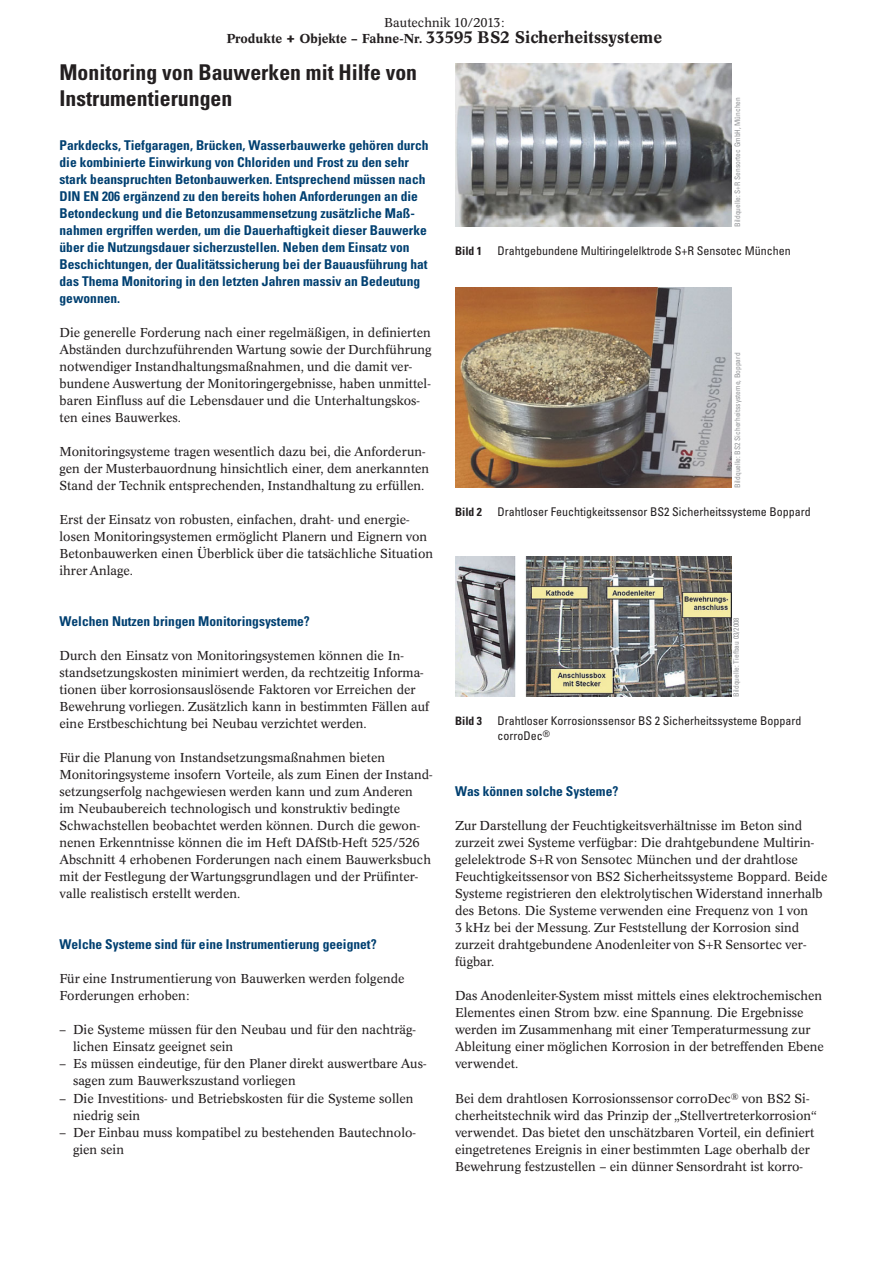
<style>
.page{position:relative;width:893px;height:1263px;background:#fff}
.page>*{position:absolute;margin:0;border:0;box-sizing:border-box;transform-origin:0 0}
.t1{font:700 condensed 21.75px/26.1px "Univers LT Std";color:#231f20}
.t2{font:700 condensed 13.5px/17px "Univers LT Std";color:#004071}
.t3{font:12.75px/17px "Concorde BQ";color:#231f20}
.t4{font:500 12.75px/16.4px "Concorde BQ";color:#231f20;text-align:center}
.t5{font:condensed 12px/15px "Univers LT Std";color:#231f20}
.t6{font:700 condensed 11.7px "Univers LT Std";color:#231f20}
.t7{font:condensed 7.5px "Univers LT Std";color:#939598}
.s1{font-weight:400}
.s2{font-size:16.5px}
</style>
<div class="page">
<img style="left:455px;top:64px;width:276px;height:163px">
<img style="left:455px;top:287px;width:276px;height:201px">
<img style="left:455px;top:556px;width:276px;height:141px">
<p class="t4" style="left:227px;top:14px;width:437px"><span class="s1">Bautechnik 10/2013:<br></span>Produkte + Objekte – Fahne-Nr. <span class="s2">33595 BS2 Sicherheitssysteme</span></p>
<h1 class="t1" style="left:60px;top:61px;width:359px">Monitoring von Bauwerken mit Hilfe von<br>Instrumentierungen</h1>
<p class="t2" style="left:60px;top:138px;width:370px">Parkdecks, Tiefgaragen, Brücken, Wasserbauwerke gehören durch die kombinierte Einwirkung von Chloriden und Frost zu den sehr stark beanspruchten Betonbauwerken. Entsprechend müssen nach DIN EN 206 ergänzend zu den bereits hohen Anforderungen an die Betondeckung und die Betonzusammensetzung zusätzliche Maß&shy;nahmen ergriffen werden, um die Dauerhaftigkeit dieser Bauwerke über die Nutzungsdauer sicherzustellen. Neben dem Einsatz von Beschichtungen, der Qualitätssicherung bei der Bauausführung hat das Thema Monitoring in den letzten Jahren massiv an Bedeutung gewonnen.</p>
<p class="t3" style="left:60px;top:325px;width:374px">Die generelle Forderung nach einer regelmäßigen, in definierten Abständen durchzuführenden Wartung sowie der Durchführung notwendiger Instandhaltungsmaßnahmen, und die damit ver&shy;bundene Auswertung der Monitoringergebnisse, haben unmittel&shy;baren Einfluss auf die Lebensdauer und die Unterhaltungskos&shy;ten eines Bauwerkes.</p>
<p class="t3" style="left:60px;top:444px;width:371px">Monitoringsysteme tragen wesentlich dazu bei, die Anforderun&shy;gen der Musterbauordnung hinsichtlich einer, dem anerkannten<br>Stand der Technik entsprechenden, Instandhaltung zu erfüllen.</p>
<p class="t3" style="left:60px;top:512px;width:375px">Erst der Einsatz von robusten, einfachen, draht- und energie - losen Monitoringsystemen ermöglicht Planern und Eignern von Betonbauwerken einen Überblick über die tatsächliche Situation ihrer Anlage.</p>
<p class="t2" style="left:60px;top:614px;width:252px">Welchen Nutzen bringen Monitoringsysteme?</p>
<p class="t3" style="left:60px;top:648px;width:371px">Durch den Einsatz von Monitoringsystemen können die In&shy;standsetzungskosten minimiert werden, da rechtzeitig Informa&shy;tionen über korrosionsauslösende Faktoren vor Erreichen der Bewehrung vorliegen. Zusätzlich kann in bestimmten Fällen auf eine Erstbeschichtung bei Neubau verzichtet werden.</p>
<p class="t3" style="left:60px;top:750px;width:375px">Für die Planung von Instandsetzungsmaßnahmen bieten Monitoringsysteme insofern Vorteile, als zum Einen der Instand&shy;setzungserfolg nachgewiesen werden kann und zum Anderen<br>im Neubaubereich technologisch und konstruktiv bedingte Schwachstellen beobachtet werden können. Durch die gewon&shy;nenen Erkenntnisse können die im Heft DAfStb-Heft 525/526<br>Abschnitt 4 erhobenen Forderungen nach einem Bauwerksbuch mit der Festlegung der Wartungsgrundlagen und der Prüfinter&shy;valle realistisch erstellt werden.</p>
<p class="t7" style="left:734px;top:227px;width:131px;rotate:-90deg">Bildquelle: S+R Sensortec GmbH, München</p>
<p class="t6" style="left:455px;top:247px;width:29px">Bild 1</p>
<p class="t5" style="left:497px;top:244px;width:295px">Drahtgebundene Multiringelelktrode S+R Sensotec München</p>
<p class="t7" style="left:734px;top:488px;width:137px;rotate:-90deg">Bildquelle: BS2 Sicherheitssysteme, Boppard</p>
<p class="t6" style="left:455px;top:507px;width:29px">Bild 2</p>
<p class="t5" style="left:497px;top:505px;width:315px">Drahtloser Feuchtigkeitssensor BS2 Sicherheitssysteme Boppard</p>
<p class="t7" style="left:733px;top:697px;width:81px;rotate:-90deg">Bildquelle: Tiefbau 03/2008</p>
<p class="t6" style="left:455px;top:716px;width:29px">Bild 3</p>
<p class="t5" style="left:497px;top:713px;width:305px">Drahtloser Korrosionssensor BS 2 Sicherheitssysteme Boppard corroDec<sup>®</sup></p>
<p class="t2" style="left:455px;top:784px;width:165px">Was können solche Systeme?</p>
<p class="t3" style="left:455px;top:818px;width:374px">Zur Darstellung der Feuchtigkeitsverhältnisse im Beton sind zurzeit zwei Systeme verfügbar: Die drahtgebundene Multirin&shy;gelelektrode S R von Sensotec München und der drahtlose Feuchtigkeitssensor von BS2 Sicherheitssysteme Boppard. Beide Systeme registrieren den elektrolytischen Widerstand innerhalb des Betons. Die Systeme verwenden eine Frequenz von 1 von<br>3 kHz bei der Messung. Zur Feststellung der Korrosion sind zurzeit drahtgebundene Anodenleiter von S R Sensortec ver - fügbar.</p>
<p class="t3" style="left:455px;top:988px;width:370px">Das Anodenleiter-System misst mittels eines elektrochemischen Elementes einen Strom bzw. eine Spannung. Die Ergebnisse werden im Zusammenhang mit einer Temperaturmessung zur Ableitung einer möglichen Korrosion in der betreffenden Ebene verwendet.</p>
<p class="t3" style="left:455px;top:1091px;width:363px">Bei dem drahtlosen Korrosionssensor corroDec<sup>®</sup> von BS2 Si&shy;cherheitstechnik wird das Prinzip der „Stellvertreterkorrosion“ verwendet. Das bietet den unschätzbaren Vorteil, ein definiert eingetretenes Ereignis in einer bestimmten Lage oberhalb der Bewehrung festzustellen – ein dünner Sensordraht ist korro-</p>
<p class="t2" style="left:60px;top:937px;width:319px">Welche Systeme sind für eine Instrumentierung geeignet?</p>
<p class="t3" style="left:60px;top:971px;width:347px">Für eine Instrumentierung von Bauwerken werden folgende<br>Forderungen erhoben:</p>
<p class="t3" style="left:73px;top:1022px;width:344px;text-indent:-13px">– Die Systeme müssen für den Neubau und für den nachträg - lichen Einsatz geeignet sein</p>
<p class="t3" style="left:73px;top:1057px;width:355px;text-indent:-13px">– Es müssen eindeutige, für den Planer direkt auswertbare Aus&shy;sagen zum Bauwerkszustand vorliegen</p>
<p class="t3" style="left:73px;top:1091px;width:342px;text-indent:-13px">– Die Investitions- und Betriebskosten für die Systeme sollen niedrig sein</p>
<p class="t3" style="left:73px;top:1125px;width:344px;text-indent:-13px">– Der Einbau muss kompatibel zu bestehenden Bautechnolo&shy;gien sein</p>
</div>
